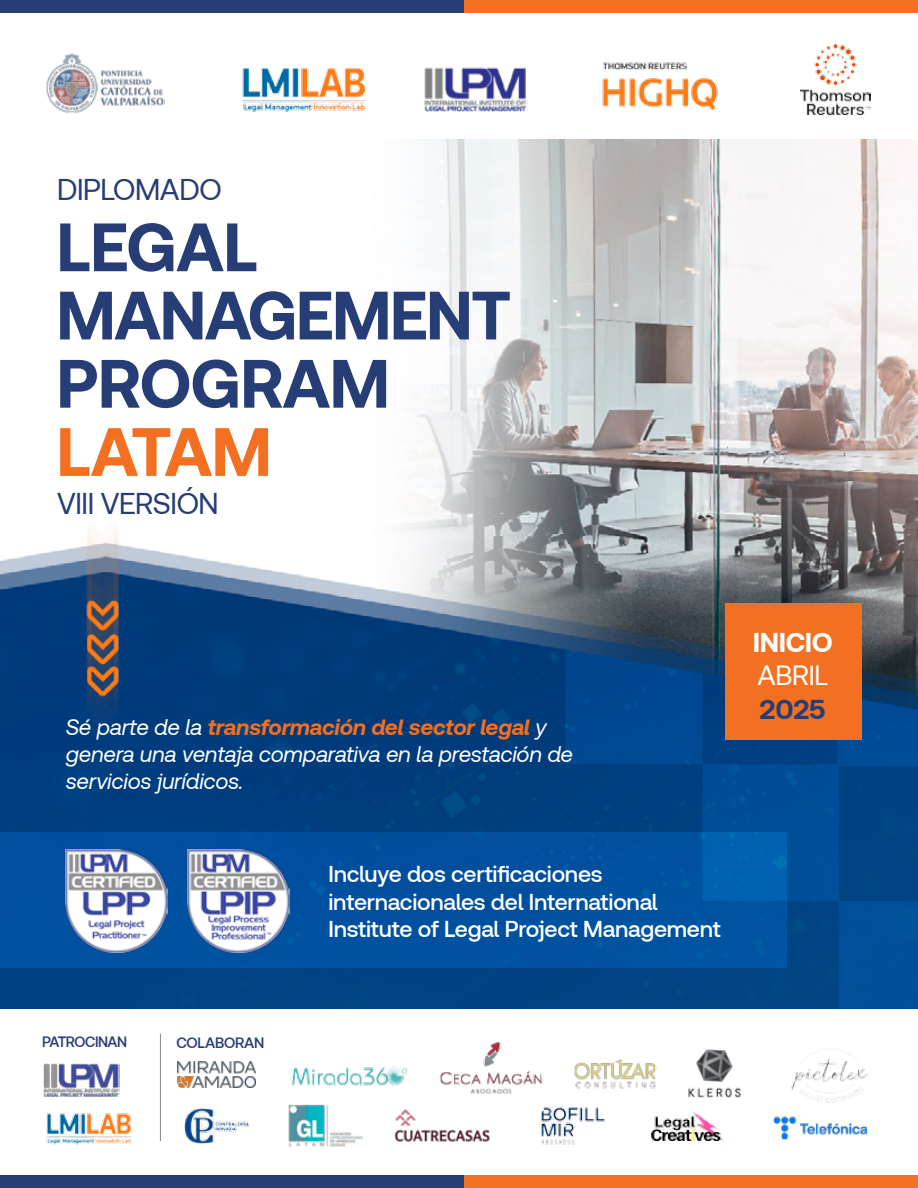
<style>
.page{position:relative;width:918px;height:1188px;background:#fff}
.page>*{position:absolute;margin:0;border:0;box-sizing:border-box;transform-origin:0 0}
.t1{font:700 68.25px/68.2px "Clario";letter-spacing:-.025em;color:#273d76}
.t2{font:700 68.25px "Clario";color:#f36f21}
.t3{font:30px "Clario";letter-spacing:-.015em;color:#273d76}
.t4{font:700 27.75px "Clario";letter-spacing:-.01em;color:#fff}
.t5{font:27.75px "Clario";color:#fff}
.t6{font:700 27.75px "Clario";color:#273d76}
.t7{font:500 22.95px/27.6px "Clario";letter-spacing:-.015em;color:#fff}
.t8{font:italic 22.5px/27px "Clario";letter-spacing:-.015em;color:#fff}
.t9{font:500 15px "Clario";letter-spacing:-.025em;color:#273d76}
.s1{font-weight:700;color:#f36f21}
</style>
<div class="page">
<img style="left:242px;top:68px;width:125px;height:44px">
<img style="left:602px;top:62px;width:116px;height:48px">
<img style="left:424px;top:67px;width:104px;height:45px">
<img style="left:46px;top:53px;width:119px;height:60px">
<div style="left:463px;top:1175px;width:455px;height:13px;background:#f36f21"></div>
<div style="left:0;top:1175px;width:463px;height:13px;background:#273d76"></div>
<img style="left:43px;top:1063px;width:76px;height:34px">
<hr style="left:160px;top:1034px;width:1px;height:107px;background:#86888a">
<img style="left:291px;top:1066px;width:117px;height:20px">
<img style="left:688px;top:1049px;width:53px;height:49px">
<img style="left:394px;top:1109px;width:96px;height:33px">
<img style="left:791px;top:1057px;width:77px;height:46px">
<img style="left:772px;top:1116px;width:95px;height:24px">
<img style="left:541px;top:1107px;width:65px;height:38px">
<img style="left:439px;top:1041px;width:104px;height:53px">
<img style="left:184px;top:1108px;width:64px;height:35px">
<img style="left:177px;top:1062px;width:79px;height:25px">
<img style="left:574px;top:1059px;width:83px;height:30px">
<img style="left:651px;top:1111px;width:73px;height:30px">
<img style="left:288px;top:1104px;width:75px;height:43px">
<div style="left:463px;top:0;width:455px;height:13px;background:#f36f21"></div>
<div style="left:0;top:0;width:463px;height:13px;background:#273d76"></div>
<img style="left:801px;top:45px;width:69px;height:70px">
<img style="left:0;top:139px;width:918px;height:870px">
<img style="left:80px;top:511px;width:46px;height:224px">
<div style="left:0;top:832px;width:787px;height:136px;background:linear-gradient(to right,#014e9e,#0055a2)"></div>
<img style="left:187px;top:850px;width:103px;height:102px">
<img style="left:65px;top:850px;width:103px;height:102px">
<div style="left:726px;top:604px;width:136px;height:136px;background:#f36f21"></div>
<img style="left:46px;top:1113px;width:86px;height:32px">
<h2 class="t3" style="left:57px;top:171px;width:166px">DIPLOMADO</h2>
<h1 class="t1" style="left:56px;top:211px;width:456px">LEGAL<br>MANAGEMENT<br>PROGRAM</h1>
<h1 class="t2" style="left:56px;top:409px;width:209px">LATAM</h1>
<h2 class="t3" style="left:57px;top:485px;width:163px">VIII VERSIÓN</h2>
<p class="t8" style="left:66px;top:713px;width:509px">Sé parte de la <span class="s1">transformación del sector legal</span> y genera una ventaja comparativa en la prestación de servicios jurídicos.</p>
<p class="t7" style="left:329px;top:859px;width:394px">Incluye dos certificaciones internacionales del International<br>Institute of Legal Project Management</p>
<p class="t4" style="left:753px;top:625px;width:80px">INICIO</p>
<p class="t5" style="left:757px;top:658px;width:47px">abril</p>
<p class="t6" style="left:760px;top:692px;width:68px">2025</p>
<p class="t9" style="left:42px;top:1032px;width:85px">PatrocinaN</p>
<p class="t9" style="left:176px;top:1033px;width:89px">colaboran</p>
</div>
